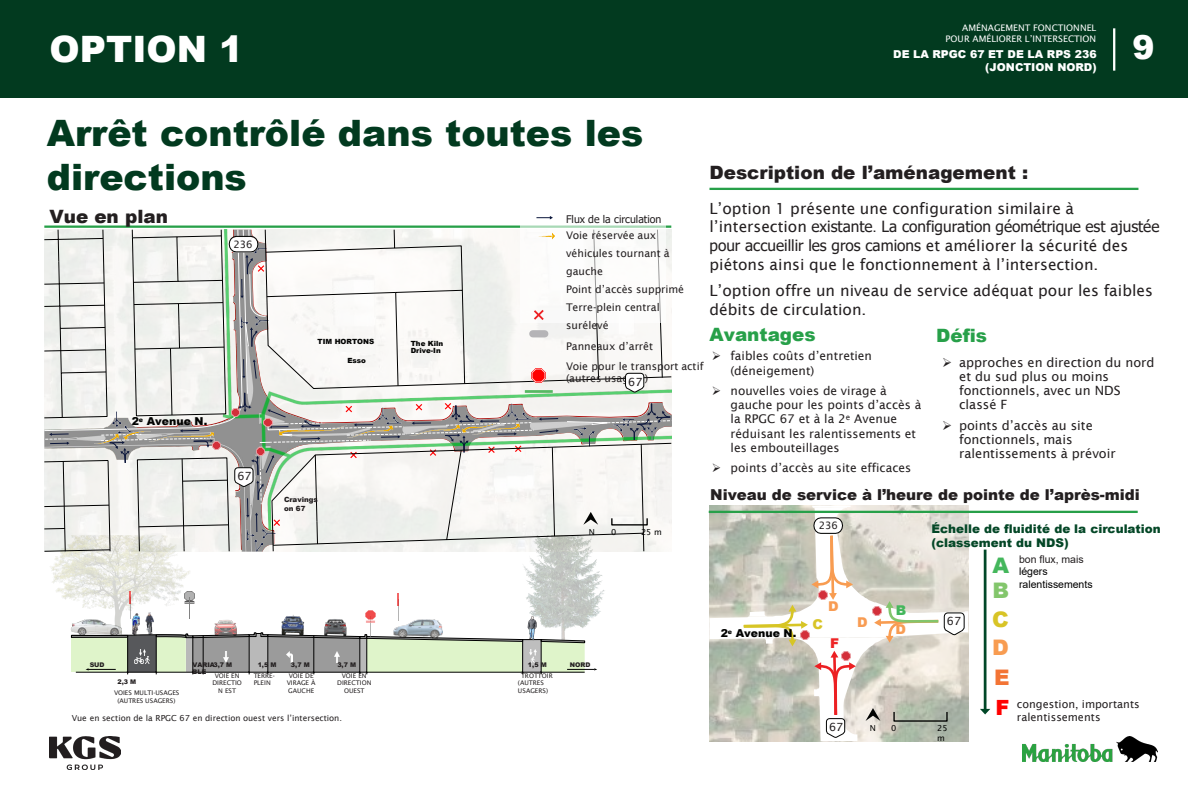
<style>
.page{position:relative;width:1188px;height:792px;background:#fff}
.page>*{position:absolute;margin:0;border:0;box-sizing:border-box;transform-origin:0 0}
.t1{font:900 36.38px/43.7px "Arial";color:#023a1f}
.t2{font:900 36.38px "Arial";color:#fff}
.t3{font:900 33px "Arial";color:#fff}
.t4{font:900 21.45px/28.5px "Arial";color:#83c66c;text-align:justify}
.t5{font:900 21.45px "Arial";color:#f37435}
.t6{font:900 21.45px "Arial";color:#44b75c}
.t7{font:900 21px "Arial";color:#f00}
.t8{font:900 18.38px "Arial";color:#231f20}
.t9{font:900 18.38px "Arial";color:#27a049}
.t10{font:15.38px/18.6px "Lucida Sans";color:#231f20}
.t11{font:900 15px "Arial";color:#231f20}
.t12{font:900 13.5px "Arial";color:#f89c53}
.t13{font:900 13.5px "Arial";color:#44b75c}
.t14{font:900 13.5px "Arial";color:#ee2526}
.t15{font:900 13.5px "Arial";color:#d8c426}
.t16{font:12.75px/14.2px "Lucida Sans";color:#231f20}
.t17{font:12px/14.2px "Lucida Sans";letter-spacing:.005em;color:#231f20}
.t18{font:900 12px/14.4px "Arial";color:#044727}
.t19{font:11.25px "Lucida Sans";color:#231f20}
.t20{font:900 10.88px "Arial";color:#fff}
.t21{font:10.88px/13px "Lucida Sans";color:#231f20}
.t22{font:900 10.88px "Arial";color:#020302}
.t23{font:10.5px/18.1px "Lucida Sans";letter-spacing:.005em;color:#231f20}
.t24{font:10.5px/12.6px "Arial";color:#000}
.t25{font:10.5px "Tahoma";color:#231f20}
.t26{font:10.2px "Lucida Sans";letter-spacing:-.005em;color:#231f20}
.t27{font:9px/10.9px "Lucida Sans";letter-spacing:.005em;color:#fff;text-align:right}
.t28{font:8.25px "Lucida Sans";color:#231f20}
.t29{font:8.25px/9.9px "Lucida Sans";color:#020302}
.t30{font:900 7.12px/7.5px "Arial";color:#020302}
.t31{font:900 7.12px/8.6px "Arial";letter-spacing:.005em;color:#231f20}
.t32{font:6.38px/7.6px "Lucida Sans";color:#231f20;text-align:center}
.t33{font:900 6.38px/7.6px "Arial";letter-spacing:-.005em;color:#231f20}
.s1{font-family:"Tahoma"}
.s2{font-family:"Arial"}
.s3{color:#d8c426}
.s4{color:#f89c51}
.s5{color:#231f20}
</style>
<div class="page">
<img style="left:1022px;top:736px;width:135px;height:25px">
<img style="left:49px;top:736px;width:71px;height:34px">
<img style="left:524px;top:568px;width:81px;height:47px">
<hr style="left:541px;top:639px;width:1px;height:35px;background:#000">
<hr style="left:359px;top:638px;width:1px;height:36px;background:#000">
<hr style="left:366px;top:638px;width:1px;height:36px;background:#000">
<hr style="left:313px;top:635px;width:1px;height:39px;background:#000">
<hr style="left:268px;top:635px;width:1px;height:39px;background:#000">
<hr style="left:249px;top:636px;width:1px;height:38px;background:#000">
<hr style="left:203px;top:635px;width:1px;height:39px;background:#000">
<hr style="left:193px;top:636px;width:1px;height:38px;background:#000">
<hr style="left:156px;top:634px;width:1px;height:40px;background:#000">
<hr style="left:127px;top:635px;width:1px;height:39px;background:#000">
<hr style="left:522px;top:639px;width:1px;height:35px;background:#000">
<img style="left:51px;top:568px;width:139px;height:32px">
<hr style="left:44px;top:225px;width:627px;height:3px;background:#27a049">
<div style="left:0;top:0;width:1187px;height:98px;background:#023a1f"></div>
<hr style="left:1112px;top:28px;width:3px;height:43px;background:#fff">
<hr style="left:709px;top:188px;width:429px;height:2px;background:#27a049">
<svg style="left:71px;top:591px;width:526px;height:82px"></svg>
<div style="left:520px;top:203px;width:145px;height:119px;background:#fff"></div>
<svg style="left:44px;top:229px;width:627px;height:339px"></svg>
<hr style="left:708px;top:510px;width:429px;height:3px;background:#27a049">
<hr style="left:983px;top:549px;width:3px;height:162px;background:#004727">
<svg style="left:980px;top:709px;width:10px;height:5px"></svg>
<svg style="left:709px;top:505px;width:259px;height:236px"></svg>
<div style="left:893px;top:711px;width:54px;height:10px;border:1px solid #020302"></div>
<svg style="left:536px;top:216px;width:17px;height:3px"></svg>
<img style="left:534px;top:232px;width:20px;height:7px">
<h2 class="t2" style="left:49px;top:22px;width:195px">OPTION 1</h2>
<p class="t27" style="left:945px;top:23px;width:152px">AMÉNAGEMENT FONCTIONNEL<br>POUR AMÉLIORER L’INTERSECTION</p>
<p class="t20" style="left:893px;top:46px;width:205px">DE LA RPGC 67 ET DE LA RPS 236</p>
<p class="t20" style="left:985px;top:59px;width:113px">(JONCTION NORD)</p>
<p class="t3" style="left:1132px;top:24px;width:24px">9</p>
<p class="t1" style="left:47px;top:110px;width:598px">Arrêt contrôlé dans toutes les directions</p>
<p class="t8" style="left:49px;top:203px;width:120px">Vue en plan</p>
<p class="t8" style="left:709px;top:159px;width:320px">Description de l’aménagement :</p>
<p class="t10" style="left:709px;top:199px;width:451px">L’option 1 présente une configuration similaire à l’intersection <span class="s1">existante</span><span class="s2">.</span> <span class="s1">La configuration géométrique est ajustée pour accueillir les gros camions</span> et améliorer la sécurité des piétons ainsi que le fonctionnement à l’intersection.</p>
<p class="t10" style="left:709px;top:281px;width:445px">L’option offre un niveau de service adéquat pour les faibles débits de circulation.</p>
<p class="t9" style="left:709px;top:321px;width:108px">Avantages</p>
<p class="t9" style="left:936px;top:322px;width:52px">Défis</p>
<p class="t17" style="left:730px;top:349px;width:143px;text-indent:-19px">➢ faibles coûts d’entretien (déneigement)</p>
<p class="t17" style="left:730px;top:383px;width:192px;text-indent:-19px">➢ nouvelles voies de virage à gauche pour les points d’accès à la RPGC 67 et à la 2<sup>e</sup> Avenue réduisant les ralentissements et les embouteillages</p>
<p class="t17" style="left:711px;top:460px;width:201px">➢ points d’accès au site efficaces</p>
<p class="t25" style="left:566px;top:212px;width:97px">Flux de la circulation</p>
<p class="t23" style="left:566px;top:226px;width:105px">Voie réservée aux véhicules tournant à gauche</p>
<p class="t23" style="left:566px;top:280px;width:119px">Point d’accès supprimé</p>
<p class="t23" style="left:566px;top:298px;width:95px">Terre-plein central surélevé</p>
<p class="t23" style="left:566px;top:337px;width:88px">Panneaux d’arrêt</p>
<p class="t23" style="left:566px;top:359px;width:139px;line-height:12.6px">Voie pour le transport actif (autres usagers)</p>
<p class="t26" style="left:233px;top:239px;width:21px">236</p>
<p class="t30" style="left:317px;top:338px;width:58px">TIM HORTONS</p>
<p class="t30" style="left:411px;top:339px;width:34px">The Kiln<br>Drive-In</p>
<p class="t16" style="left:959px;top:355px;width:197px;text-indent:-17px">➢ approches en direction du nord et du sud plus ou moins fonctionnels, avec un NDS classé F</p>
<p class="t16" style="left:959px;top:418px;width:158px;text-indent:-17px">➢ points d’accès au site fonctionnels, mais ralentissements à prévoir</p>
<p class="t30" style="left:347px;top:356px;width:20px">Esso</p>
<p class="t19" style="left:628px;top:375px;width:16px">67</p>
<p class="t22" style="left:132px;top:413px;width:77px">2<sup>e</sup> Avenue N.</p>
<p class="t19" style="left:237px;top:469px;width:16px">67</p>
<p class="t31" style="left:284px;top:495px;width:35px">Cravings on 67</p>
<p class="t29" style="left:589px;top:527px;width:8px">N</p>
<p class="t29" style="left:611px;top:527px;width:7px">0</p>
<p class="t29" style="left:641px;top:527px;width:22px">25 m</p>
<p class="t33" style="left:192px;top:660px;width:24px">VARIA<br>BLE</p>
<p class="t33" style="left:258px;top:660px;width:20px">1,5 M</p>
<p class="t32" style="left:254px;top:671px;width:23px;text-align:left">TERRE-<br>PLEIN</p>
<p class="t33" style="left:528px;top:660px;width:20px">1,5 M</p>
<p class="t32" style="left:518px;top:671px;width:36px;text-align:left;text-indent:3px">TROTTOIR (AUTRES<br>USAGERS)</p>
<p class="t33" style="left:337px;top:660px;width:20px">3,7 M</p>
<p class="t32" style="left:337px;top:671px;width:36px">VOIE EN<br>DIRECTION<br>OUEST</p>
<p class="t33" style="left:291px;top:660px;width:20px">3,7 M</p>
<p class="t32" style="left:287px;top:671px;width:30px">VOIE DE<br>VIRAGE À<br>GAUCHE</p>
<p class="t33" style="left:213px;top:660px;width:20px">3,7 M</p>
<p class="t32" style="left:212px;top:671px;width:31px">VOIE EN<br>DIRECTIO<br>N EST</p>
<p class="t33" style="left:90px;top:660px;width:16px">SUD</p>
<p class="t33" style="left:570px;top:660px;width:22px">NORD</p>
<p class="t33" style="left:117px;top:678px;width:20px">2,3 M</p>
<p class="t32" style="left:114px;top:689px;width:67px">VOIES MULTI-USAGES</p>
<p class="t32" style="left:117px;top:696px;width:60px">(AUTRES USAGERS)</p>
<p class="t28" style="left:72px;top:713px;width:272px">Vue en section de la RPGC 67 en direction ouest vers l’intersection.</p>
<p class="t11" style="left:710px;top:484px;width:431px">Niveau de service à l’heure de pointe de l’après-midi</p>
<p class="t22" style="left:720px;top:625px;width:77px">2<sup>e</sup> Avenue N.</p>
<p class="t26" style="left:818px;top:519px;width:21px">236</p>
<p class="t18" style="left:931px;top:521px;width:231px">Échelle de fluidité de la circulation (classement du NDS)</p>
<p class="t12" style="left:828px;top:596px;width:12px">D</p>
<p class="t15" style="left:812px;top:614px;width:12px">C</p>
<p class="t14" style="left:830px;top:633px;width:11px">F</p>
<p class="t12" style="left:857px;top:612px;width:12px">D</p>
<p class="t13" style="left:895px;top:600px;width:12px">B</p>
<p class="t12" style="left:895px;top:619px;width:12px">D</p>
<p class="t19" style="left:946px;top:614px;width:16px">67</p>
<p class="t6" style="left:992px;top:549px;width:18px">A</p>
<p class="t4" style="left:992px;top:575px;width:19px">B <span class="s3">C </span><span class="s4">D</span></p>
<p class="t24" style="left:1018px;top:553px;width:75px"><span class="s5">bon flux, mais </span>légers ralentissements</p>
<p class="t5" style="left:994px;top:661px;width:17px">E</p>
<p class="t19" style="left:829px;top:720px;width:16px">67</p>
<p class="t29" style="left:869px;top:722px;width:8px">N</p>
<p class="t29" style="left:890px;top:722px;width:7px">0</p>
<p class="t29" style="left:937px;top:722px;width:12px">25 m</p>
<p class="t7" style="left:995px;top:692px;width:15px">F</p>
<p class="t21" style="left:1016px;top:697px;width:124px">congestion, importants ralentissements</p>
</div>
